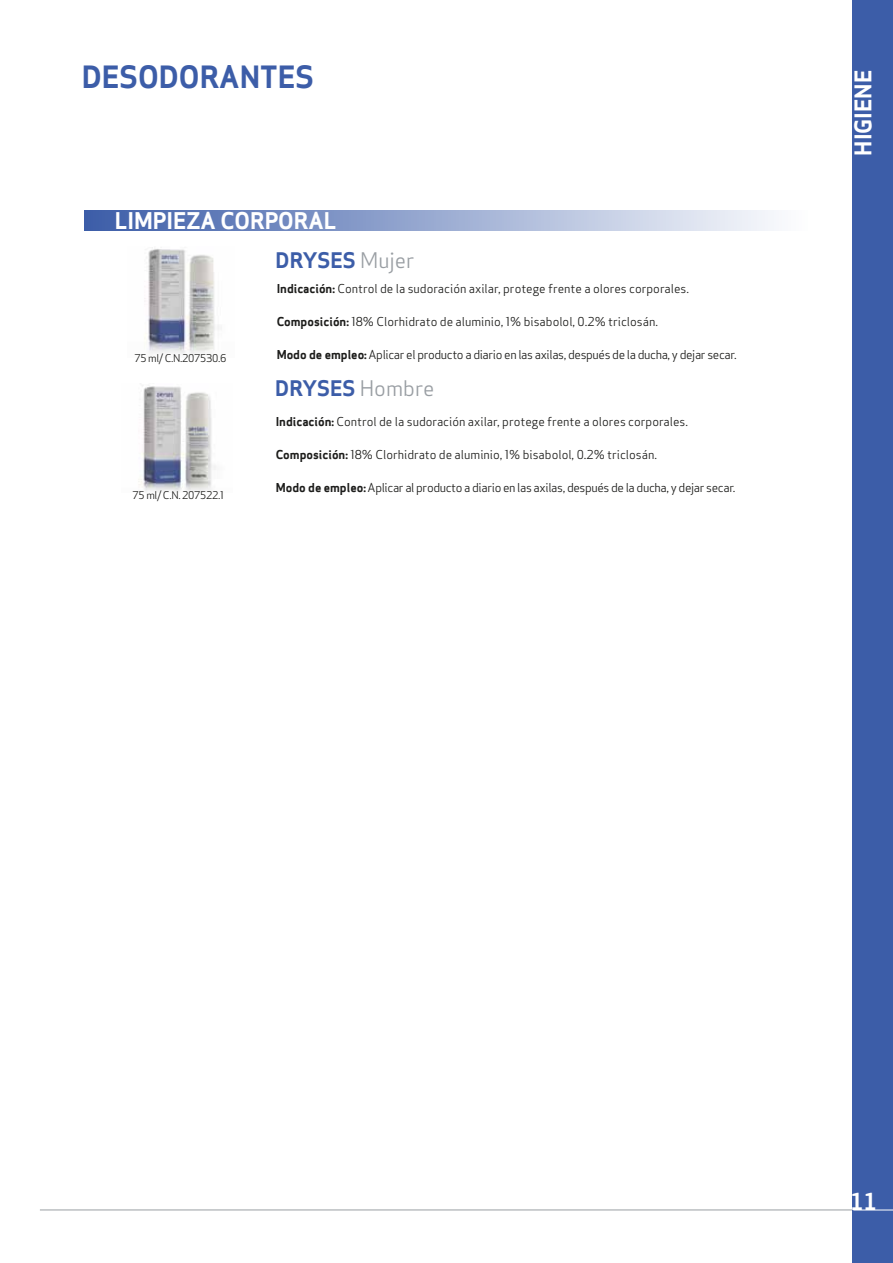
<style>
.page{position:relative;width:893px;height:1263px;background:#fff}
.page>*{position:absolute;margin:0;border:0;box-sizing:border-box;transform-origin:0 0}
.t1{font:30px "Apex Sans Bold T";color:#3c5da8}
.t2{font:22.5px "Apex Sans Bold T";color:#fff}
.t3{font:21px "Apex Sans Bold T";color:#3c5da8}
.t4{font:12px "Apex Sans Book ST";color:#1d1d1b}
.t5{font:12px "Apex Sans Book ST";letter-spacing:-.03em;color:#1d1d1b}
.t6{font:10.5px "Apex Sans Book C";letter-spacing:-.03em;color:#1d1d1b}
.s1{font-family:"Apex Sans Book ST";color:#999ea3}
.s2{font-family:"Apex Sans Bold T"}
.s3{font-family:"Apex Sans Book C"}
.s4{font-family:"Apex Sans Book ST"}
</style>
<div class="page">
<img style="left:138px;top:385px;width:78px;height:107px">
<img style="left:144px;top:247px;width:75px;height:108px">
<hr style="left:40px;top:1209px;width:813px;height:1px;background:#999ea3">
<div style="left:853px;top:0;width:40px;height:1263px;background:#3c5da8"></div>
<hr style="left:853px;top:1209px;width:40px;height:1px;background:#fff">
<div style="left:84px;top:210px;width:723px;height:21px;background:linear-gradient(to right,#3c5da8,#fefefe)"></div>
<p class="t1" style="left:82px;top:58px;width:234px">DESODORANTES</p>
<p class="t2" style="left:115px;top:206px;width:223px">LIMPIEZA CORPORAL</p>
<p class="t3" style="left:276px;top:246px;width:140px">DRYSES <span class="s1">Mujer</span></p>
<p class="t4" style="left:277px;top:281px;width:414px"><span class="s2">Indicación:</span> Control de la sudoración axilar, protege frente a olores corporales.</p>
<p class="t4" style="left:277px;top:314px;width:383px"><span class="s2">Composición:</span> <span class="s3">18%</span> Clorhidrato de aluminio, <span class="s3">1%</span> bisabolol, <span class="s3">0.2%</span> triclosán.</p>
<p class="t6" style="left:134px;top:351px;width:94px">75 <span class="s4">ml/</span> C.N.207530.6</p>
<p class="t5" style="left:277px;top:347px;width:462px"><span class="s2">Modo de empleo:</span> Aplicar el producto a diario en las axilas, después de la ducha, y dejar secar.</p>
<p class="t3" style="left:275px;top:375px;width:161px">DRYSES <span class="s1">Hombre</span></p>
<p class="t4" style="left:276px;top:414px;width:414px"><span class="s2">Indicación:</span> Control de la sudoración axilar, protege frente a olores corporales.</p>
<p class="t4" style="left:276px;top:447px;width:383px"><span class="s2">Composición:</span> <span class="s3">18%</span> Clorhidrato de aluminio, <span class="s3">1%</span> bisabolol, <span class="s3">0.2%</span> triclosán.</p>
<p class="t5" style="left:276px;top:480px;width:461px"><span class="s2">Modo de empleo:</span> Aplicar al producto a diario en las axilas, después de la ducha, y dejar secar.</p>
<p class="t6" style="left:133px;top:488px;width:93px">75 <span class="s4">ml/</span> C.N. 207522.1</p>
<p class="t2" style="left:849px;top:156px;width:87px;rotate:-90deg">HIGIENE</p>
<p class="t2" style="left:850px;top:1187px;width:28px">11</p>
</div>
